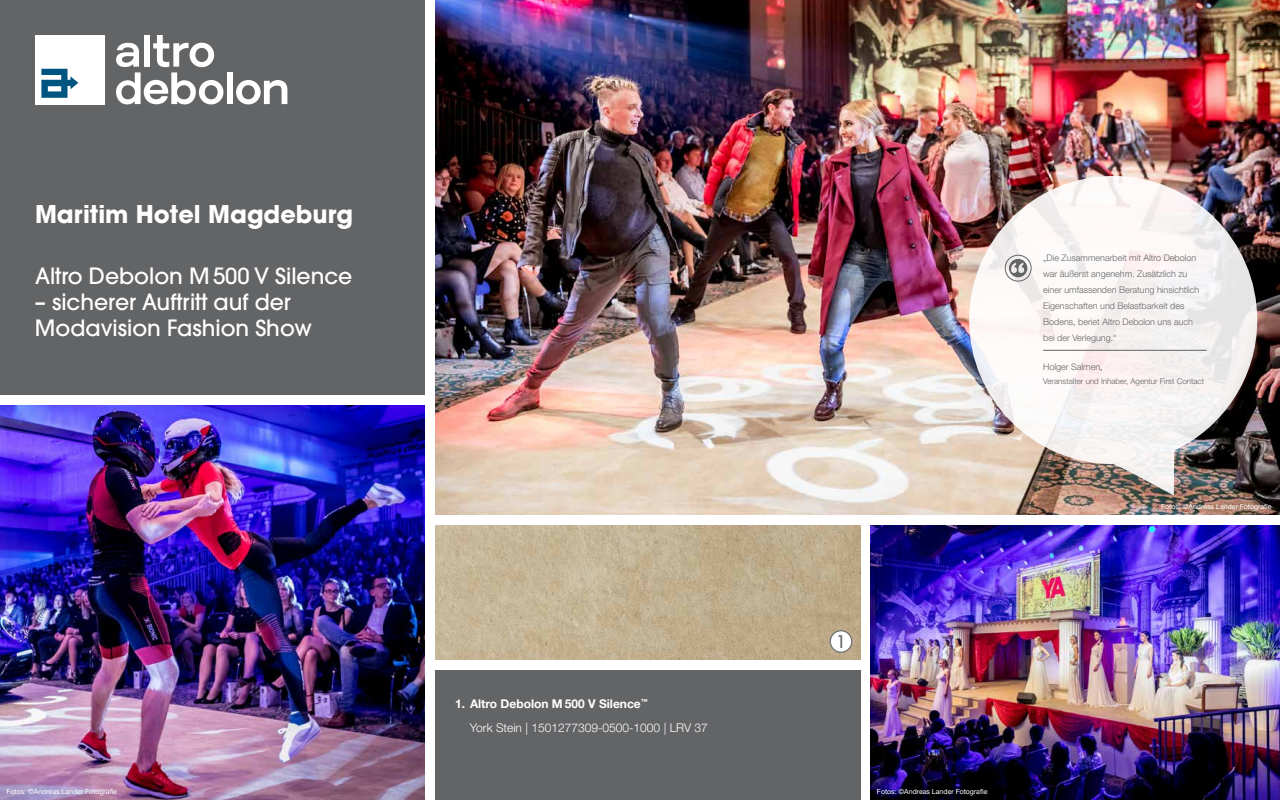
<style>
.page{position:relative;width:1280px;height:800px;background:#fff}
.page>*{position:absolute;margin:0;border:0;box-sizing:border-box;transform-origin:0 0}
.t1{font:700 24px "Avant Garde";color:#fff}
.t2{font:500 22px/26.4px "Avant Garde";color:#fff}
.t3{font:500 17px "Avant Garde";color:#6d6e71}
.t4{font:300 12px/24px "Helvetica Neue LT Pro";color:#fff}
.t5{font:300 9px/16px "Helvetica Neue LT Pro";color:#636466}
.t6{font:300 8px "Helvetica Neue LT Pro";color:#636466}
.t7{font:7px "Helvetica Neue LT Pro";color:#fff}
.s1{font-weight:700}
.s2{font-weight:400}
</style>
<div class="page">
<img style="left:435px;top:0;width:845px;height:515px">
<img style="left:870px;top:525px;width:410px;height:275px">
<img style="left:0;top:405px;width:425px;height:395px">
<div style="left:0;top:0;width:425px;height:395px;background:#636466"></div>
<img style="left:435px;top:525px;width:425px;height:135px">
<div style="left:830px;top:631px;width:22px;height:21px;background:#fff;border-radius:50%"></div>
<div style="left:830px;top:630px;width:22px;height:23px;border:1px solid #6d6e71;border-radius:50%"></div>
<div style="left:435px;top:670px;width:425px;height:130px;background:#636466"></div>
<img style="left:969px;top:176px;width:288px;height:320px">
<hr style="left:1043px;top:350px;width:164px;height:1px;background:#636466">
<div style="left:1005px;top:255px;width:26px;height:26px;border:1px solid #636466;border-radius:50%"></div>
<svg style="left:1009px;top:259px;width:18px;height:18px"></svg>
<div style="left:35px;top:35px;width:69px;height:69px;background:#fff"></div>
<svg style="left:41px;top:69px;width:37px;height:29px"></svg>
<div style="left:227px;top:72px;width:5px;height:32px;background:#fff"></div>
<svg style="left:236px;top:80px;width:51px;height:24px"></svg>
<svg style="left:116px;top:35px;width:107px;height:69px"></svg>
<h1 class="t1" style="left:35px;top:199px;width:320px">Maritim Hotel Magdeburg</h1>
<h2 class="t2" style="left:35px;top:263px;width:319px">Altro Debolon M 500 V Silence</h2>
<h2 class="t2" style="left:35px;top:289px;width:278px">– sicherer Auftritt auf der<br>Modavision Fashion Show</h2>
<h3 class="t4" style="left:470px;top:691px;width:239px;text-indent:-15px"><span class="s1">1. Altro Debolon M 500 V Silence</span><sup>™<br></sup>York Stein | 1501277309-0500-1000 | LRV 37</h3>
<h3 class="t3" style="left:836px;top:631px;width:11px">1</h3>
<p class="t7" style="left:7px;top:787px;width:112px">Fotos: ©Andreas Lander Fotografie</p>
<p class="t7" style="left:877px;top:787px;width:112px">Fotos: ©Andreas Lander Fotografie</p>
<p class="t5" style="left:1043px;top:250px;width:158px">„Die Zusammenarbeit mit Altro Debolon war äußerst angenehm. Zusätzlich zu einer umfassenden Beratung hinsichtlich Eigenschaften und Belastbarkeit des Bodens, beriet Altro Debolon uns auch bei der Verlegung.“</p>
<p class="t5" style="left:1043px;top:358px;width:61px">Holger Salmen<span class="s2">,</span></p>
<p class="t6" style="left:1043px;top:376px;width:162px">Veranstalter und Inhaber, Agentur First Contact</p>
<p class="t7" style="left:1161px;top:503px;width:112px">Fotos: ©Andreas Lander Fotografie</p>
</div>
